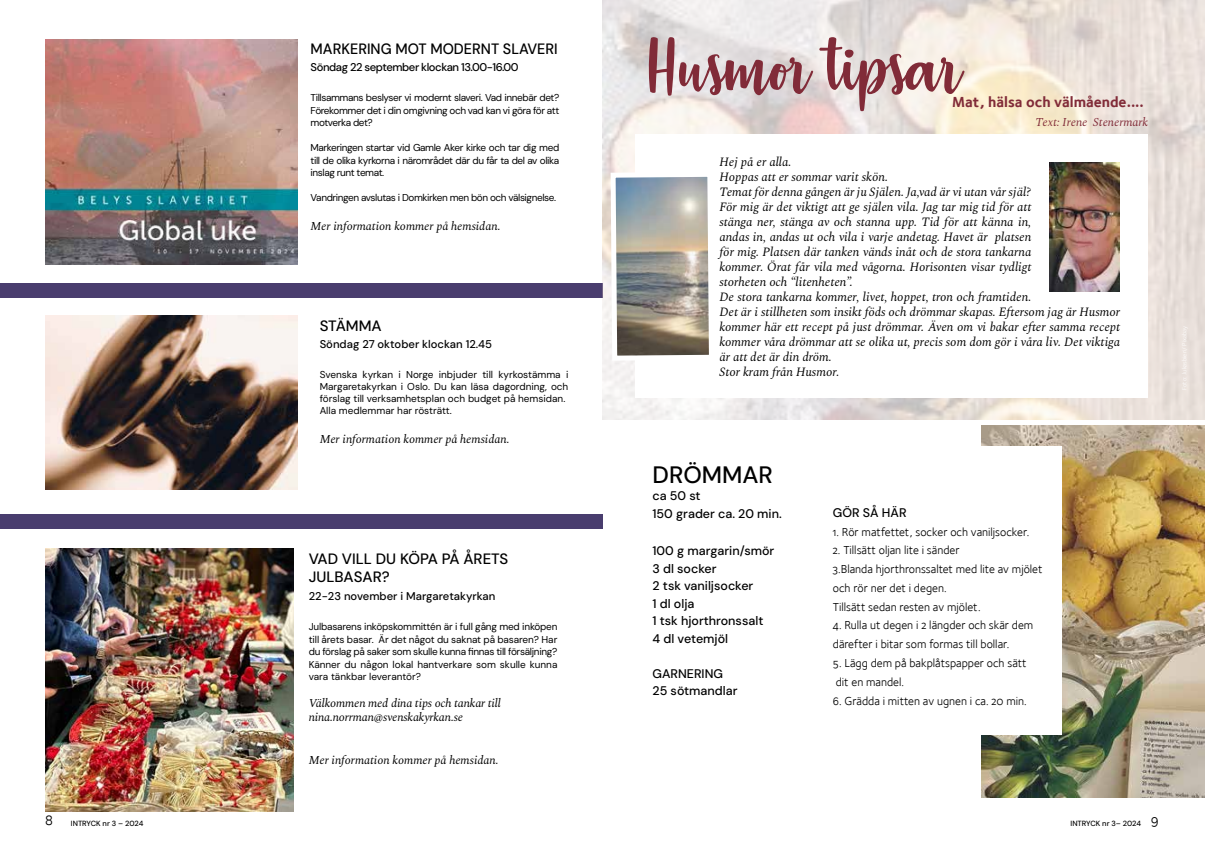
<style>
.page{position:relative;width:1205px;height:851px;background:#fff}
.page>*{position:absolute;margin:0;border:0;box-sizing:border-box;transform-origin:0 0}
.t1{font:93.75px "Strawberry Blossom";color:#812b38}
.t2{font:500 23.75px "DM Sans";color:#000}
.t3{font:500 15px/18.8px "DM Sans";color:#000}
.t4{font:500 15px "DM Sans";color:#000;scale:.96 1}
.t5{font:15px "Foundry Sterling Bold Old Style";color:#812b38}
.t6{font:italic 12.5px/15px "Spectral";color:#000}
.t7{font:500 12.5px/17.5px "DM Sans";color:#000}
.t8{font:11.88px/18.8px "Foundry Sterling Book Old Style";color:#000}
.t9{font:italic 11.88px/14.2px "Spectral";letter-spacing:-.01em;color:#000}
.t10{font:italic 11.88px "Spectral";color:#812b38}
.t11{font:500 11.25px "DM Sans";color:#000}
.t12{font:500 11.25px "DM Sans";letter-spacing:-.04em;color:#000}
.t13{font:10px/12.5px "DM Sans";letter-spacing:-.01em;color:#000;text-align:justify}
.t14{font:10px "DM Sans";letter-spacing:-.04em;color:#000}
.t15{font:500 7.5px "DM Sans";letter-spacing:-.005em;color:#000}
.s1{font-family:"Foundry Sterling Book Old Style";font-weight:400;font-size:15px}
</style>
<div class="page">
<img style="left:45px;top:548px;width:249px;height:263px">
<div style="left:0;top:514px;width:602px;height:14px;background:#493d6e"></div>
<img style="left:45px;top:316px;width:252px;height:174px">
<div style="left:0;top:283px;width:602px;height:14px;background:#493d6e"></div>
<img style="left:602px;top:0;width:603px;height:419px">
<div style="left:635px;top:135px;width:513px;height:263px;background:#fff"></div>
<img style="left:1049px;top:162px;width:70px;height:130px">
<img style="left:981px;top:425px;width:224px;height:372px">
<div style="left:813px;top:446px;width:248px;height:288px;background:#fff"></div>
<img style="left:608px;top:169px;width:101px;height:194px">
<img style="left:45px;top:39px;width:252px;height:225px">
<p class="t4" style="left:311px;top:39px;width:259px">MARKERING MOT MODERNT SLAVERI</p>
<p class="t12" style="left:311px;top:60px;width:209px">Söndag 22 september klockan 13.00-16.00</p>
<p class="t13" style="left:311px;top:92px;width:250px">Tillsammans beslyser vi modernt slaveri. Vad innebär det?<br>Förekommer det i din omgivning och vad kan vi göra för att motverka det?</p>
<p class="t13" style="left:311px;top:142px;width:250px">Markeringen startar vid Gamle Aker kirke och tar dig med till de olika kyrkorna i närområdet där du får ta del av olika inslag runt temat.</p>
<p class="t14" style="left:311px;top:192px;width:247px">Vandringen avslutas i Domkirken men bön och välsignelse.</p>
<p class="t9" style="left:311px;top:218px;width:191px">Mer information kommer på hemsidan.</p>
<p class="t3" style="left:320px;top:316px;width:64px">STÄMMA</p>
<p class="t11" style="left:320px;top:337px;width:174px">Söndag 27 oktober klockan 12.45</p>
<p class="t13" style="left:320px;top:368px;width:250px;line-height:12.1px;text-align:left">Svenska kyrkan i Norge inbjuder till kyrkostämma i Margaretakyrkan i Oslo. Du kan läsa dagordning, och förslag till verksamhetsplan och budget på hemsidan.<br>Alla medlemmar har rösträtt.</p>
<p class="t9" style="left:320px;top:431px;width:191px">Mer information kommer på hemsidan.</p>
<p class="t3" style="left:309px;top:549px;width:201px">VAD VILL DU KÖPA PÅ ÅRETS<br>JULBASAR?</p>
<p class="t11" style="left:309px;top:589px;width:188px">22-23 november i Margaretakyrkan</p>
<p class="t13" style="left:309px;top:620px;width:250px">Julbasarens inköpskommittén är i full gång med inköpen till årets basar. Är det något du saknat på basaren? Har du förslag på saker som skulle kunna finnas till försäljning?<br>Känner du någon lokal hantverkare som skulle kunna vara tänkbar leverantör?</p>
<p class="t9" style="left:309px;top:694px;width:194px">Välkommen med dina tips och tankar till nina.norrman@svenskakyrkan.se</p>
<p class="t9" style="left:309px;top:751px;width:191px">Mer information kommer på hemsidan.</p>
<h1 class="t1" style="left:649px;top:20px;width:315px">Husmor tipsar</h1>
<p class="t5" style="left:952px;top:93px;width:193px">Mat, hälsa och välmående....</p>
<p class="t10" style="left:1035px;top:114px;width:114px">Text: Irene Stenermark</p>
<p class="t6" style="left:719px;top:153px;width:402px">Hej på er alla.<br>Hoppas att er sommar varit skön.<br>Temat för denna gången är ju Själen. Ja,vad är vi utan vår själ?<br>För mig är det viktigt att ge själen vila. Jag tar mig tid för att<br>stänga ner, stänga av och stanna upp. Tid för att känna in,<br>andas in, andas ut och vila i varje andetag. Havet är platsen<br>för mig. Platsen där tanken vänds inåt och de stora tankarna<br>kommer. Örat får vila med vågorna. Horisonten visar tydligt<br>storheten och “litenheten”.<br>De stora tankarna kommer, livet, hoppet, tron och framtiden.<br>Det är i stillheten som insikt föds och drömmar skapas. Eftersom jag är Husmor kommer här ett recept på just drömmar. Även om vi bakar efter samma recept kommer våra drömmar att se olika ut, precis som dom gör i våra liv. Det viktiga är att det är din dröm.<br>Stor kram från Husmor.</p>
<h2 class="t2" style="left:652px;top:459px;width:122px">DRÖMMAR</h2>
<p class="t7" style="left:652px;top:487px;width:131px">ca 50 st<br>150 grader ca. 20 min.</p>
<p class="t7" style="left:652px;top:542px;width:123px">100 g margarin/smör<br>3 dl socker<br>2 tsk vaniljsocker<br>1 dl olja<br>1 tsk hjorthronssalt<br>4 dl vetemjöl</p>
<p class="t7" style="left:652px;top:664px;width:87px">GARNERING<br>25 sötmandlar</p>
<p class="t7" style="left:833px;top:503px;width:75px">GÖR SÅ HÄR</p>
<p class="t8" style="left:833px;top:522px;width:198px">1. Rör matfettet, socker och vaniljsocker.</p>
<p class="t8" style="left:833px;top:541px;width:211px">2. Tillsätt oljan lite i sänder<br>3.Blanda hjorthronssaltet med lite av mjölet och rör ner det i degen.<br>Tillsätt sedan resten av mjölet.</p>
<p class="t8" style="left:833px;top:616px;width:202px">4. Rulla ut degen i 2 längder och skär dem därefter i bitar som formas till bollar.</p>
<p class="t8" style="left:833px;top:653px;width:195px">5. Lägg dem på bakplåtspapper och sätt dit en mandel.</p>
<p class="t8" style="left:833px;top:691px;width:195px">6. Grädda i mitten av ugnen i ca. 20 min.</p>
<p class="t15" style="left:45px;top:818px;width:100px"><span class="s1">8</span> INTRYCK nr 3 – 2024</p>
<p class="t15" style="left:1070px;top:818px;width:90px">INTRYCK nr 3– 2024 <sup>9</sup></p>
</div>
